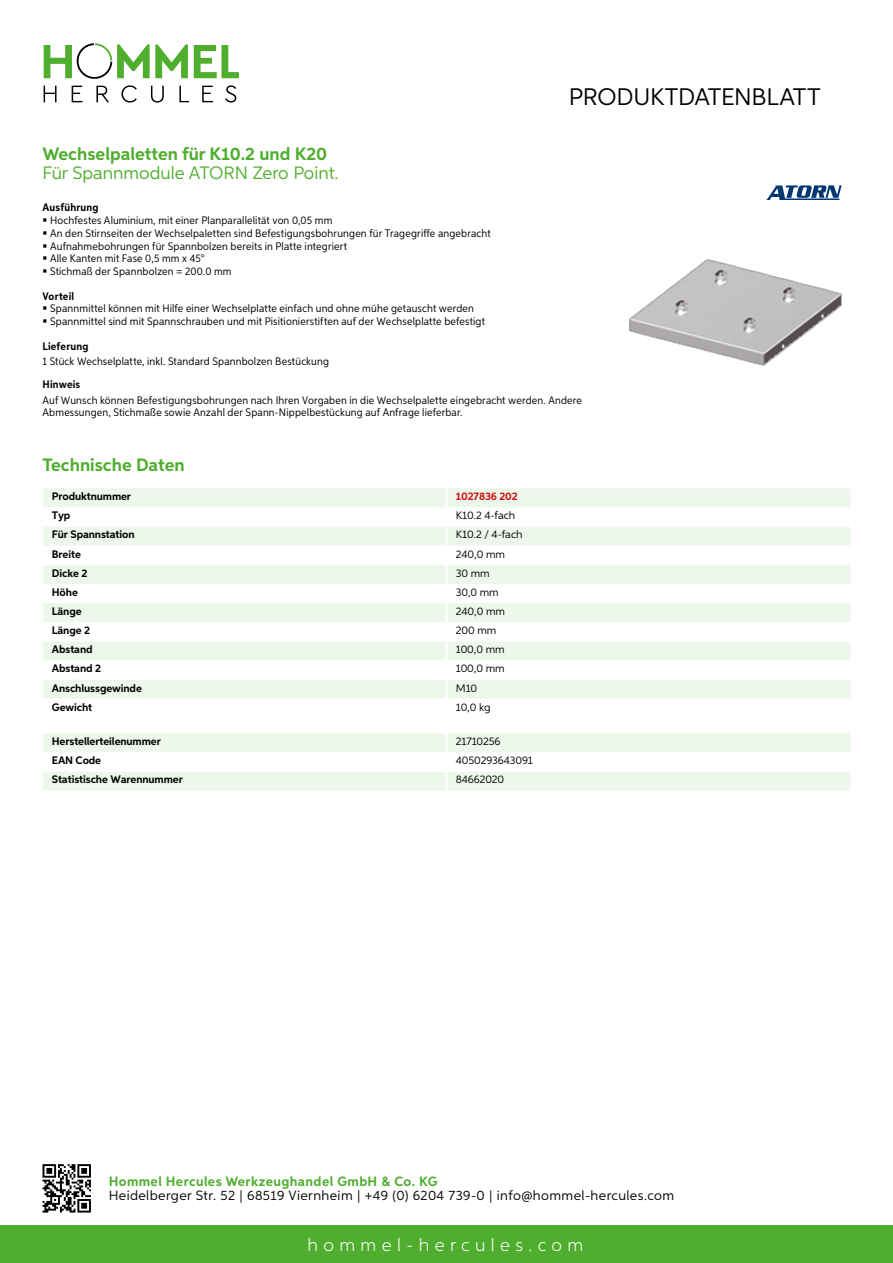
<style>
.page{position:relative;width:893px;height:1263px;background:#fff}
.page>*{position:absolute;margin:0;border:0;box-sizing:border-box;transform-origin:0 0}
.t1{font:24px "Aspira";letter-spacing:-.01em;color:#000}
.t2{font:700 18px "Aspira";color:#50ae2f}
.t3{font:18px "Aspira";letter-spacing:-.005em;color:#50ae2f}
.t4{font:300 18px "Aspira";letter-spacing:.3em;color:#fff}
.t5{font:13.5px "Aspira";letter-spacing:.03em;color:#000}
.t6{font:700 13.5px "Aspira";letter-spacing:.03em;color:#50ae2f}
.t7{font:10.95px/12.8px "Aspira Nar";letter-spacing:.015em;color:#000}
.t8{font:700 10.95px "Aspira";letter-spacing:-.01em;color:#000}
.t9{font:10.95px "Aspira";letter-spacing:-.01em;color:#000}
.t10{font:700 10.95px "Aspira Nar";letter-spacing:.02em;color:#000}
.t11{font:700 10.95px "Aspira";letter-spacing:-.01em;color:#cd1013}
</style>
<div class="page">
<div style="left:0;top:1226px;width:893px;height:37px;background:#50ae2f"></div>
<svg style="left:43px;top:1164px;width:48px;height:48px"></svg>
<svg style="left:194px;top:45px;width:45px;height:33px"></svg>
<svg style="left:44px;top:43px;width:144px;height:36px"></svg>
<svg style="left:44px;top:86px;width:13px;height:16px"></svg>
<svg style="left:72px;top:86px;width:10px;height:16px"></svg>
<svg style="left:96px;top:86px;width:13px;height:16px"></svg>
<svg style="left:121px;top:85px;width:16px;height:18px"></svg>
<svg style="left:151px;top:86px;width:13px;height:17px"></svg>
<svg style="left:179px;top:86px;width:10px;height:16px"></svg>
<svg style="left:202px;top:86px;width:11px;height:16px"></svg>
<svg style="left:225px;top:85px;width:11px;height:18px"></svg>
<div style="left:43px;top:488px;width:807px;height:19px;background:#eef7eb"></div>
<svg style="left:43px;top:527px;width:807px;height:172px;fill:#eef7eb"></svg>
<hr style="left:445px;top:488px;width:3px;height:19px;background:#fff">
<hr style="left:445px;top:526px;width:3px;height:20px;background:#fff">
<hr style="left:445px;top:546px;width:3px;height:19px;background:#fff">
<hr style="left:445px;top:565px;width:3px;height:19px;background:#fff">
<hr style="left:445px;top:584px;width:3px;height:19px;background:#fff">
<hr style="left:445px;top:603px;width:3px;height:19px;background:#fff">
<hr style="left:445px;top:622px;width:3px;height:19px;background:#fff">
<hr style="left:445px;top:641px;width:3px;height:19px;background:#fff">
<hr style="left:445px;top:660px;width:3px;height:20px;background:#fff">
<hr style="left:445px;top:680px;width:3px;height:19px;background:#fff">
<svg style="left:43px;top:733px;width:807px;height:58px"></svg>
<hr style="left:445px;top:771px;width:3px;height:20px;background:#fff">
<img style="left:629px;top:259px;width:213px;height:106px">
<svg style="left:766px;top:185px;width:76px;height:15px"></svg>
<h1 class="t1" style="left:569px;top:82px;width:253px">Produktdatenblatt</h1>
<h2 class="t2" style="left:43px;top:142px;width:286px">Wechselpaletten für K10.2 und K20</h2>
<h2 class="t3" style="left:43px;top:162px;width:159px">Für Spannmodule ATORN</h2>
<h2 class="t3" style="left:253px;top:162px;width:88px">Zero Point.</h2>
<p class="t10" style="left:43px;top:201px;width:58px">Ausführung</p>
<p class="t7" style="left:50px;top:214px;width:442px">Hochfestes Aluminium, mit einer Planparallelität von 0,05 mm<br>An den Stirnseiten der Wechselpaletten sind Befestigungsbohrungen für Tragegriffe angebracht Aufnahmebohrungen für Spannbolzen bereits in Platte integriert<br>Alle Kanten mit Fase 0,5 mm x 45°<br>Stichmaß der Spannbolzen = 200.0 mm</p>
<p class="t10" style="left:43px;top:289px;width:33px">Vorteil</p>
<p class="t7" style="left:50px;top:302px;width:436px">Spannmittel können mit Hilfe einer Wechselplatte einfach und ohne mühe getauscht werden<br>Spannmittel sind mit Spannschrauben und mit Pisitionierstiften auf der Wechselplatte befestigt</p>
<p class="t10" style="left:43px;top:340px;width:47px">Lieferung</p>
<p class="t7" style="left:43px;top:355px;width:288px">1 Stück Wechselplatte, inkl. Standard Spannbolzen Bestückung</p>
<p class="t10" style="left:43px;top:378px;width:39px">Hinweis</p>
<p class="t7" style="left:43px;top:394px;width:541px;line-height:12px">Auf Wunsch können Befestigungsbohrungen nach Ihren Vorgaben in die Wechselpalette eingebracht werden. Andere<br>Abmessungen, Stichmaße sowie Anzahl der Spann-Nippelbestückung auf Anfrage lieferbar.</p>
<h2 class="t2" style="left:43px;top:454px;width:144px">Technische Daten</h2>
<p class="t8" style="left:52px;top:490px;width:81px">Produktnummer</p>
<p class="t11" style="left:456px;top:490px;width:63px">1027836 202</p>
<p class="t8" style="left:52px;top:509px;width:20px">Typ</p>
<p class="t9" style="left:456px;top:509px;width:61px">K10.2 4-fach</p>
<p class="t8" style="left:52px;top:528px;width:84px">Für Spannstation</p>
<p class="t9" style="left:456px;top:528px;width:68px">K10.2 / 4-fach</p>
<p class="t8" style="left:52px;top:547px;width:31px">Breite</p>
<p class="t9" style="left:456px;top:547px;width:51px">240,0 mm</p>
<p class="t8" style="left:52px;top:566px;width:37px">Dicke 2</p>
<p class="t9" style="left:456px;top:566px;width:35px">30 mm</p>
<p class="t8" style="left:52px;top:585px;width:28px">Höhe</p>
<p class="t9" style="left:456px;top:585px;width:44px">30,0 mm</p>
<p class="t8" style="left:52px;top:604px;width:31px">Länge</p>
<p class="t9" style="left:456px;top:605px;width:51px">240,0 mm</p>
<p class="t8" style="left:52px;top:624px;width:40px">Länge 2</p>
<p class="t9" style="left:456px;top:624px;width:42px">200 mm</p>
<p class="t8" style="left:52px;top:643px;width:42px">Abstand</p>
<p class="t9" style="left:456px;top:643px;width:50px">100,0 mm</p>
<p class="t8" style="left:52px;top:662px;width:51px">Abstand 2</p>
<p class="t9" style="left:456px;top:662px;width:50px">100,0 mm</p>
<p class="t8" style="left:52px;top:681px;width:92px">Anschlussgewinde</p>
<p class="t9" style="left:456px;top:681px;width:23px">M10</p>
<p class="t8" style="left:52px;top:700px;width:42px">Gewicht</p>
<p class="t9" style="left:456px;top:700px;width:36px">10,0 kg</p>
<p class="t8" style="left:52px;top:735px;width:111px">Herstellerteilenummer</p>
<p class="t9" style="left:456px;top:735px;width:46px">21710256</p>
<p class="t8" style="left:52px;top:754px;width:51px">EAN Code</p>
<p class="t9" style="left:456px;top:754px;width:79px">4050293643091</p>
<p class="t8" style="left:52px;top:773px;width:132px">Statistische Warennummer</p>
<p class="t9" style="left:456px;top:773px;width:50px">84662020</p>
<p class="t6" style="left:109px;top:1172px;width:330px">Hommel Hercules Werkzeughandel GmbH &amp; Co. KG</p>
<p class="t5" style="left:109px;top:1187px;width:567px">Heidelberger Str. 52 | 68519 Viernheim | +49 (0) 6204 739-0 | info@hommel-hercules.com</p>
<h2 class="t4" style="left:307px;top:1234px;width:277px">hommel-hercules.com</h2>
</div>
